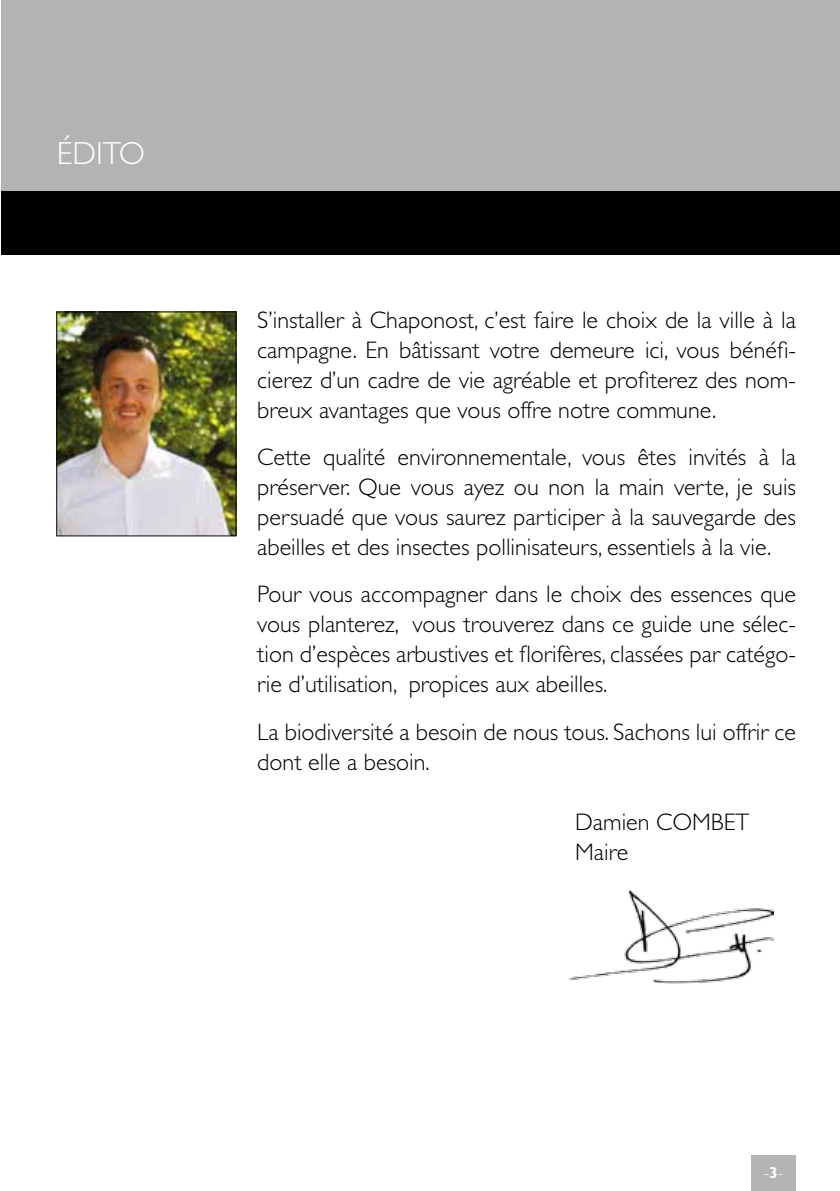
<style>
.page{position:relative;width:840px;height:1191px;background:#fff}
.page>*{position:absolute;margin:0;border:0;box-sizing:border-box;transform-origin:0 0}
.t1{font:300 32px "Gill Sans Std";color:#fff}
.t2{font:300 24px/30px "Gill Sans Std";color:#000;text-align:justify}
.t3{font:300 16px "Gill Sans Std";color:#fff}
.s1{font-weight:700}
</style>
<div class="page">
<div style="left:750px;top:1155px;width:45px;height:36px;background:#b1b3b4"></div>
<div style="left:1px;top:178px;width:838px;height:77px;background:#000"></div>
<div style="left:1px;top:0;width:838px;height:191px;background:#b1b3b4"></div>
<img style="left:569px;top:889px;width:204px;height:94px">
<img style="left:59px;top:314px;width:175px;height:220px">
<div style="left:57px;top:312px;width:179px;height:224px;border:1px solid #000"></div>
<h1 class="t1" style="left:57px;top:135px;width:90px">édito</h1>
<p class="t2" style="left:257px;top:305px;width:540px">S’installer à Chaponost, c’est faire le choix de la ville à la campagne. En bâtissant votre demeure ici, vous bénéfi&shy;cierez d’un cadre de vie agréable et profiterez des nom&shy;breux avantages que vous offre notre commune.</p>
<p class="t2" style="left:257px;top:442px;width:540px">Cette qualité environnementale, vous êtes invités à la préserver. Que vous ayez ou non la main verte, je suis persuadé que vous saurez participer à la sauvegarde des abeilles et des insectes pollinisateurs, essentiels à la vie.</p>
<p class="t2" style="left:257px;top:579px;width:540px">Pour vous accompagner dans le choix des essences que vous planterez, vous trouverez dans ce guide une sélec&shy;tion d’espèces arbustives et florifères, classées par catégo&shy;rie d’utilisation, propices aux abeilles.</p>
<p class="t2" style="left:257px;top:716px;width:540px">La biodiversité a besoin de nous tous. Sachons lui offrir ce dont elle a besoin.</p>
<p class="t2" style="left:574px;top:806px;width:175px">Damien COMBET<br>Maire</p>
<p class="t3" style="left:763px;top:1163px;width:20px">-<span class="s1">3</span>-</p>
</div>
